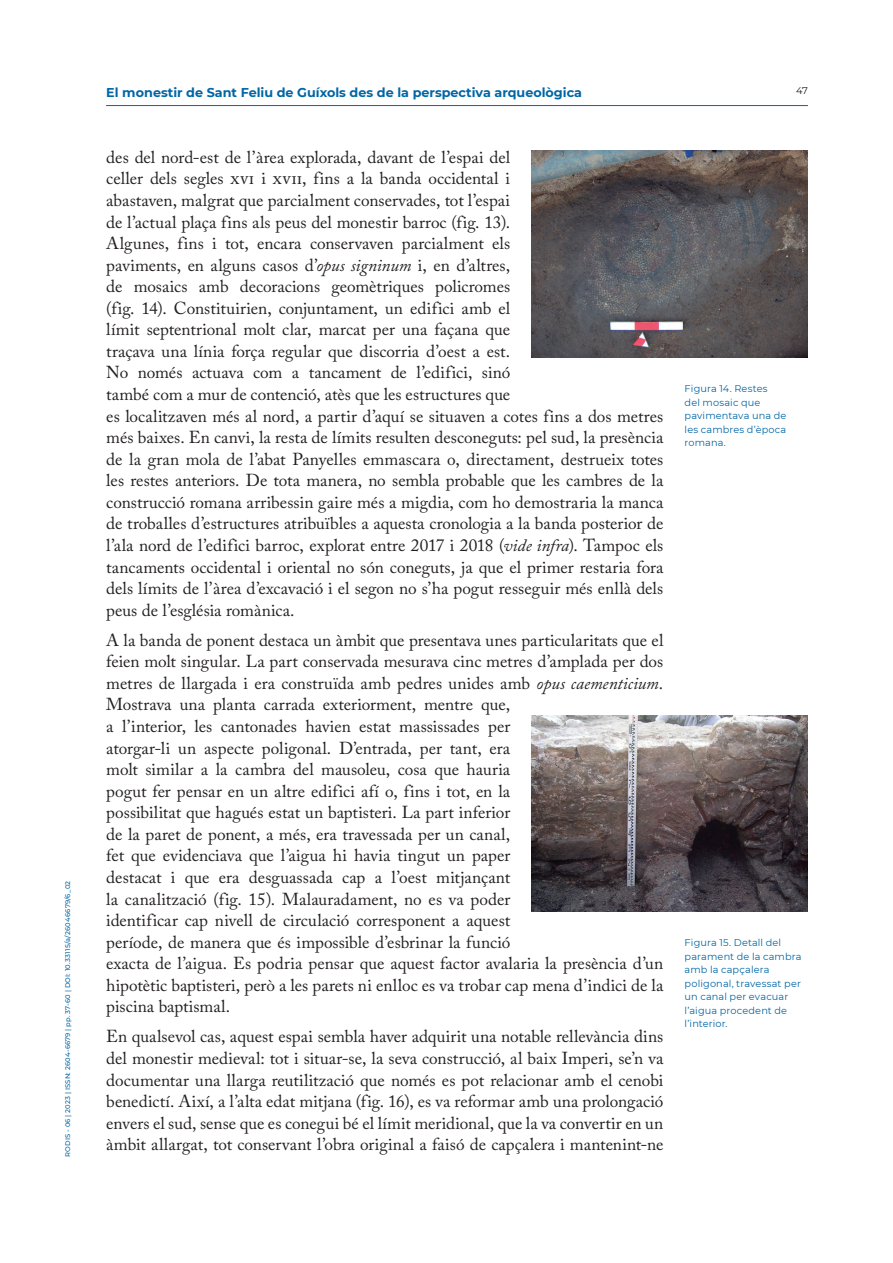
<style>
.page{position:relative;width:893px;height:1263px;background:#fff}
.page>*{position:absolute;margin:0;border:0;box-sizing:border-box;transform-origin:0 0}
.t1{font:17.25px/21.6px "Adobe Caslon Pro";color:#231f20}
.t2{font:700 12.75px "Montserrat";color:#0166a5}
.Peu_foto{font:9.75px/13.5px "Montserrat";letter-spacing:.015em;color:#0166a5}
.t3{font:9.75px "Montserrat";color:#231f20}
.t4{font:500 6.75px "Montserrat";letter-spacing:.025em;color:#0166a5}
.s1{font-style:italic}
</style>
<div class="page">
<hr style="left:106px;top:105px;width:702px;height:1px;background:#0166a5">
<img style="left:531px;top:150px;width:277px;height:207px">
<img style="left:531px;top:715px;width:277px;height:196px">
<p class="t4" style="left:63px;top:1157px;width:277px;rotate:-90deg">RODIS - 06 | 2023 | ISSN: 2604-6679 | pp. 37-60 | DOI: 10.33115/a/26046679/6_02</p>
<p class="t2" style="left:106px;top:84px;width:477px">El monestir de Sant Feliu de Guíxols des de la perspectiva arqueològica</p>
<p class="t3" style="left:796px;top:84px;width:13px">47</p>
<p class="t1" style="left:106px;top:146px;width:559px">des del nord‑est de l’àrea explorada, davant de l’espai del<br>celler dels segles xvi i xvii, fins a la banda occidental i<br>abastaven, malgrat que parcialment conservades, tot l’espai<br>de l’actual plaça fins als peus del monestir barroc (fig. 13).<br>Algunes, fins i tot, encara conservaven parcialment els<br>paviments, en alguns casos d’<span class="s1">opus signinum</span> i, en d’altres,<br>de mosaics amb decoracions geomètriques policromes<br>(fig. 14). Constituirien, conjuntament, un edifici amb el<br>límit septentrional molt clar, marcat per una façana que<br>traçava una línia força regular que discorria d’oest a est.<br>No només actuava com a tancament de l’edifici, sinó<br>també com a mur de contenció, atès que les estructures que<br>es localitzaven més al nord, a partir d’aquí se situaven a cotes fins a dos metres més baixes. En canvi, la resta de límits resulten desconeguts: pel sud, la presència de la gran mola de l’abat Panyelles emmascara o, directament, destrueix totes les restes anteriors. De tota manera, no sembla probable que les cambres de la construcció romana arribessin gaire més a migdia, com ho demostraria la manca de troballes d’estructures atribuïbles a aquesta cronologia a la banda posterior de l’ala nord de l’edifici barroc, explorat entre 2017 i 2018 (<span class="s1">vide infra</span>). Tampoc els tancaments occidental i oriental no són coneguts, ja que el primer restaria fora dels límits de l’àrea d’excavació i el segon no s’ha pogut resseguir més enllà dels peus de l’església romànica.</p>
<p class="t1" style="left:106px;top:629px;width:559px">A la banda de ponent destaca un àmbit que presentava unes particularitats que el feien molt singular. La part conservada mesurava cinc metres d’amplada per dos metres de llargada i era construïda amb pedres unides amb <span class="s1">opus caementicium</span>.<br>Mostrava una planta carrada exteriorment, mentre que,<br>a l’interior, les cantonades havien estat massissades per<br>atorgar‑li un aspecte poligonal. D’entrada, per tant, era<br>molt similar a la cambra del mausoleu, cosa que hauria<br>pogut fer pensar en un altre edifici afí o, fins i tot, en la<br>possibilitat que hagués estat un baptisteri. La part inferior<br>de la paret de ponent, a més, era travessada per un canal,<br>fet que evidenciava que l’aigua hi havia tingut un paper<br>destacat i que era desguassada cap a l’oest mitjançant<br>la canalització (fig. 15). Malauradament, no es va poder<br>identificar cap nivell de circulació corresponent a aquest<br>període, de manera que és impossible d’esbrinar la funció<br>exacta de l’aigua. Es podria pensar que aquest factor avalaria la presència d’un hipotètic baptisteri, però a les parets ni enlloc es va trobar cap mena d’indici de la piscina baptismal.</p>
<p class="t1" style="left:106px;top:1026px;width:559px;text-align:justify">En qualsevol cas, aquest espai sembla haver adquirit una notable rellevància dins del monestir medieval: tot i situar‑se, la seva construcció, al baix Imperi, se’n va documentar una llarga reutilització que només es pot relacionar amb el cenobi benedictí. Així, a l’alta edat mitjana (fig. 16), es va reformar amb una prolongació envers el sud, sense que es conegui bé el límit meridional, que la va convertir en un àmbit allargat, tot conservant l’obra original a faisó de capçalera i mantenint‑ne</p>
<p class="Peu_foto" style="left:685px;top:382px;width:103px">Figura 14. Restes<br>del mosaic que pavimentava una de les cambres d’època romana.</p>
<p class="Peu_foto" style="left:685px;top:936px;width:118px">Figura 15. Detall del parament de la cambra amb la capçalera poligonal, travessat per un canal per evacuar l’aigua procedent de l’interior.</p>
</div>
